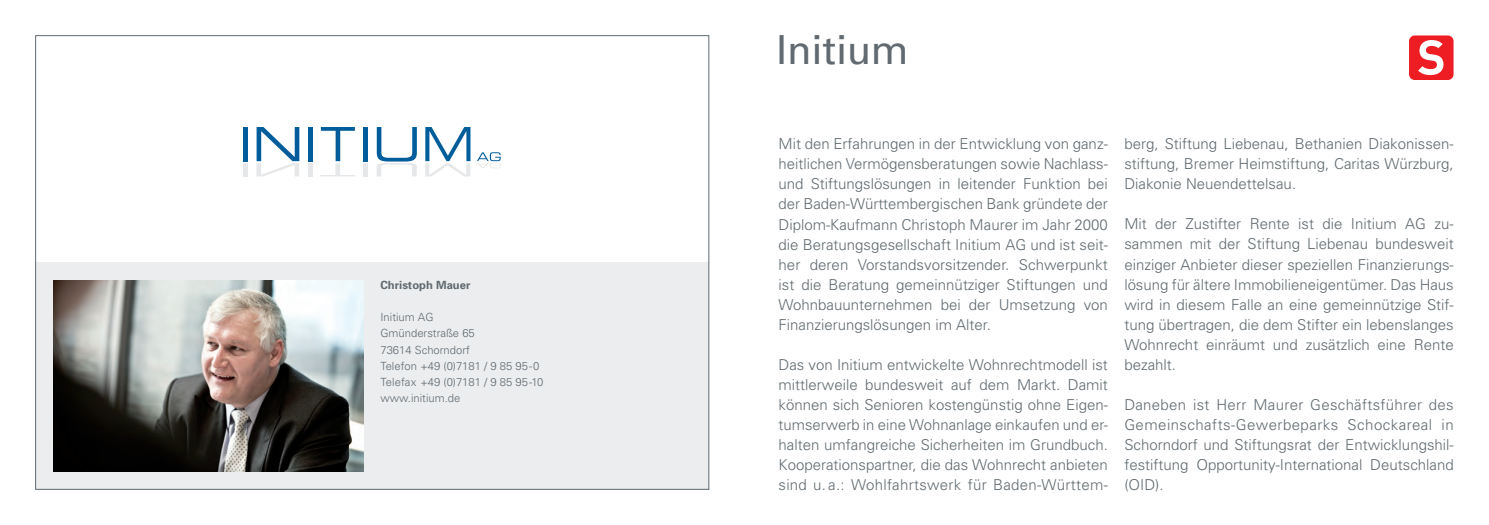
<style>
.page{position:relative;width:1489px;height:525px;background:#fff}
.page>*{position:absolute;margin:0;border:0;box-sizing:border-box;transform-origin:0 0}
.t1{font:40px "Univers";letter-spacing:-.005em;color:#606a70}
.t2{font:300 15px/20px "Univers";color:#606a70;text-align:justify}
.t3{font:300 11.25px/16.2px "Univers";color:#606a70}
.t4{font:700 11.25px "Univers";color:#606a70}
</style>
<div class="page">
<div style="left:35px;top:262px;width:674px;height:227px;background:#ebedef"></div>
<hr style="left:243px;top:163px;width:4px;height:13px;background:#e6e7e9">
<div style="left:308px;top:163px;width:5px;height:13px;background:#e6e7e9"></div>
<hr style="left:363px;top:163px;width:4px;height:13px;background:#e6e7e9">
<div style="left:243px;top:127px;width:5px;height:34px;background:#005d9c"></div>
<svg style="left:256px;top:127px;width:43px;height:49px"></svg>
<div style="left:308px;top:127px;width:5px;height:34px;background:#005d9c"></div>
<svg style="left:320px;top:127px;width:35px;height:49px"></svg>
<hr style="left:363px;top:127px;width:4px;height:34px;background:#005d9c">
<svg style="left:376px;top:127px;width:41px;height:49px"></svg>
<svg style="left:425px;top:127px;width:45px;height:49px"></svg>
<svg style="left:477px;top:152px;width:24px;height:16px"></svg>
<img style="left:53px;top:280px;width:310px;height:191px">
<div style="left:1408px;top:35px;width:45px;height:45px;background:#ee1d23;border-radius:6px"></div>
<svg style="left:1418px;top:40px;width:25px;height:35px"></svg>
<p class="t4" style="left:380px;top:277px;width:92px">Christoph Mauer</p>
<p class="t3" style="left:380px;top:308px;width:164px">Initium AG<br>Gmünderstraße 65<br>73614 Schorndorf<br>Telefon +49 (0)7181 / 9 85 95-0<br>Telefax +49 (0)7181 / 9 85 95-10 www.initium.de</p>
<h1 class="t1" style="left:776px;top:25px;width:134px">Initium</h1>
<p class="t2" style="left:778px;top:134px;width:331px">Mit den Erfahrungen in der Entwicklung von ganz&shy;heitlichen Vermögensberatungen sowie Nachlass&shy;und Stiftungslösungen in leitender Funktion bei der Baden-Württembergischen Bank gründete der Diplom-Kaufmann Christoph Maurer im Jahr 2000 die Beratungsgesellschaft Initium AG und ist seit&shy;her deren Vorstandsvorsitzender. Schwerpunkt ist die Beratung gemeinnütziger Stiftungen und Wohnbauunternehmen bei der Umsetzung von Finanzierungslösungen im Alter.</p>
<p class="t2" style="left:778px;top:353px;width:331px">Das von Initium entwickelte Wohnrechtmodell ist mittlerweile bundesweit auf dem Markt. Damit können sich Senioren kostengünstig ohne Eigen&shy;tumserwerb in eine Wohnanlage einkaufen und er&shy;halten umfangreiche Sicherheiten im Grundbuch.<br>Kooperationspartner, die das Wohnrecht anbieten sind u. a.: Wohlfahrtswerk für Baden-Württem-</p>
<p class="t2" style="left:1124px;top:133px;width:331px">berg, Stiftung Liebenau, Bethanien Diakonissen&shy;stiftung, Bremer Heimstiftung, Caritas Würzburg, Diakonie Neuendettelsau.</p>
<p class="t2" style="left:1124px;top:213px;width:331px">Mit der Zustifter Rente ist die Initium AG zu&shy;sammen mit der Stiftung Liebenau bundesweit einziger Anbieter dieser speziellen Finanzierungs&shy;lösung für ältere Immobilieneigentümer. Das Haus wird in diesem Falle an eine gemeinnützige Stif&shy;tung übertragen, die dem Stifter ein lebenslanges Wohnrecht einräumt und zusätzlich eine Rente bezahlt.</p>
<p class="t2" style="left:1124px;top:393px;width:331px">Daneben ist Herr Maurer Geschäftsführer des Gemeinschafts-Gewerbeparks Schockareal in Schorndorf und Stiftungsrat der Entwicklungshil&shy;festiftung Opportunity-International Deutschland (OID).</p>
</div>
